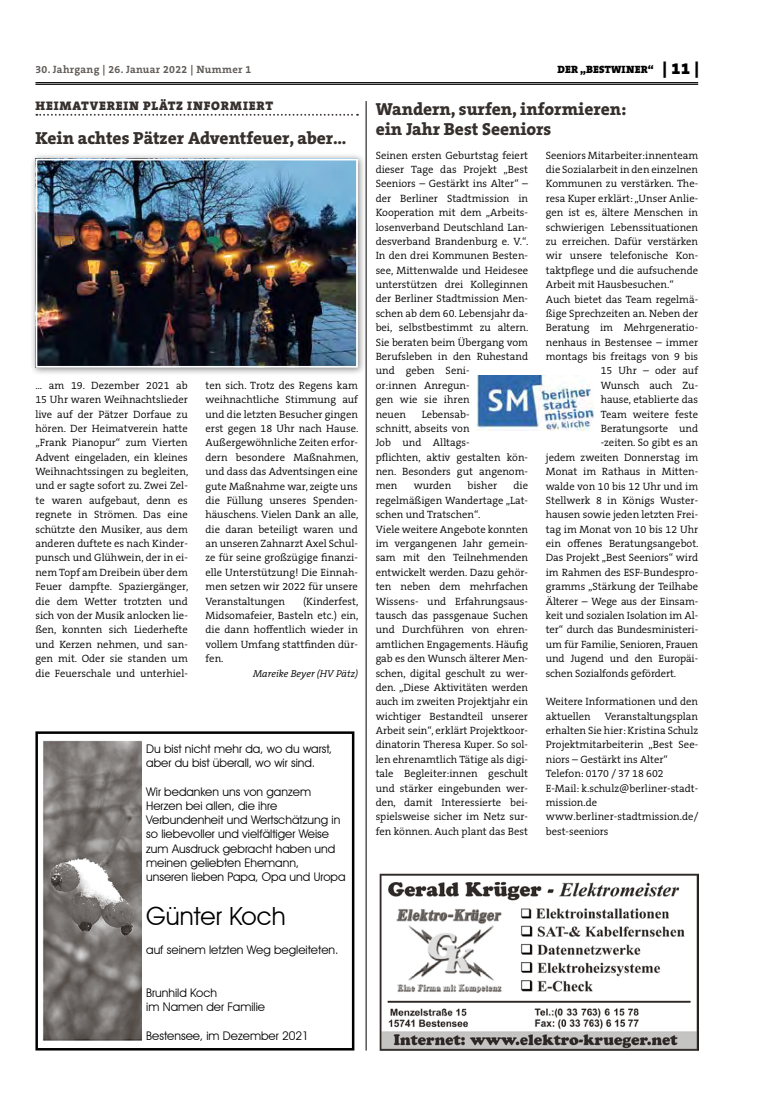
<style>
.page{position:relative;width:762px;height:1117px;background:#fff}
.page>*{position:absolute;margin:0;border:0;box-sizing:border-box;transform-origin:0 0}
.t1{font:25px "Avant Garde IT Cby BT";color:#000}
.t2{font:800 17.5px/20px "The Serif B W8";color:#36302d}
.t3{font:900 12.5px "The Serif B W9";letter-spacing:.065em;color:#36302d}
.t4{font:11.88px/14.2px "Avant Garde IT Cby BT";color:#000}
.t5{font:300 10.62px/14.4px "The Serif B W4";color:#000}
.t6{font:700 10.62px "The Serif B W7";letter-spacing:.03em;color:#615c58}
.t7{font:900 10.62px "The Serif B W9";letter-spacing:.015em;color:#000}
.t8{font:italic 300 10px "The Serif B W4";color:#000}
.s1{font-size:16.25px}
</style>
<div class="page">
<hr style="left:35px;top:82px;width:663px;height:1px;background:#000">
<hr style="left:35px;top:84px;width:663px;height:1px;background:#000">
<img style="left:477px;top:376px;width:117px;height:54px">
<svg style="left:36px;top:114px;width:322px;height:2px"></svg>
<div style="left:30px;top:153px;width:336px;height:222px;background:#000;opacity:.45"></div>
<img style="left:38px;top:161px;width:317px;height:204px">
<div style="left:35px;top:158px;width:323px;height:210px;border:2px solid #fff"></div>
<hr style="left:366px;top:101px;width:1px;height:949px;background:#000">
<img style="left:379px;top:873px;width:319px;height:177px">
<div style="left:35px;top:731px;width:319px;height:319px;border:2px solid #000"></div>
<img style="left:42px;top:740px;width:99px;height:301px">
<p class="t6" style="left:35px;top:62px;width:217px">30. Jahrgang | 26. Januar 2022 | Nummer 1</p>
<p class="t7" style="left:557px;top:63px;width:143px">DER „BESTWINER“ <span class="s1">| 11 |</span></p>
<h2 class="t2" style="left:376px;top:99px;width:252px">Wandern, surfen, informieren: ein Jahr Best Seeniors</h2>
<p class="t5" style="left:376px;top:148px;width:154px">Seinen ersten Geburtstag feiert dieser Tage das Projekt „Best<br>Seeniors – Gestärkt ins Alter“ – der Berliner Stadtmission in<br>Kooperation mit dem „Arbeits&shy;losenverband Deutschland Lan&shy;desverband Brandenburg e. V.“.<br>In den drei Kommunen Besten&shy;see, Mittenwalde und Heidesee unterstützen drei Kolleginnen der Berliner Stadtmission Men&shy;schen ab dem 60. Lebensjahr da&shy;bei, selbstbestimmt zu altern.<br>Sie beraten beim Übergang vom<br>Berufsleben in den Ruhestand und geben Seni-<br>or:innen Anregun-<br>gen wie sie ihren<br>neuen</p>
<p class="t3" style="left:36px;top:97px;width:239px">HEIMATVEREIN PLÄTZ INFORMIERT</p>
<h2 class="t2" style="left:35px;top:128px;width:313px">Kein achtes Pätzer Adventfeuer, aber…</h2>
<p class="t5" style="left:546px;top:148px;width:154px">Seeniors Mitarbeiter:innenteam</p>
<p class="t5" style="left:546px;top:162px;width:154px">die Sozialarbeit in den einzelnen</p>
<p class="t5" style="left:546px;top:177px;width:154px">Kommunen zu verstärken. The-</p>
<p class="t5" style="left:546px;top:191px;width:154px">resa Kuper erklärt: „Unser Anlie-</p>
<p class="t5" style="left:546px;top:205px;width:154px">gen ist es, ältere Menschen in</p>
<p class="t5" style="left:546px;top:220px;width:154px">schwierigen Lebenssituationen</p>
<p class="t5" style="left:546px;top:234px;width:154px">zu erreichen. Dafür verstärken</p>
<p class="t5" style="left:546px;top:248px;width:154px">wir unsere telefonische Kon-</p>
<p class="t5" style="left:546px;top:263px;width:154px">taktpflege und die aufsuchende</p>
<p class="t5" style="left:546px;top:277px;width:129px">Arbeit mit Hausbesuchen.“</p>
<p class="t5" style="left:546px;top:292px;width:154px">Auch bietet das Team regelmä-</p>
<p class="t5" style="left:546px;top:306px;width:154px">ßige Sprechzeiten an. Neben der</p>
<p class="t5" style="left:546px;top:320px;width:154px">Beratung im Mehrgeneratio-</p>
<p class="t5" style="left:546px;top:335px;width:154px">nenhaus in Bestensee – immer</p>
<p class="t5" style="left:546px;top:349px;width:154px">montags bis freitags von 9 bis</p>
<p class="t5" style="left:601px;top:363px;width:99px">15 Uhr – oder auf</p>
<p class="t5" style="left:601px;top:378px;width:99px">Wunsch auch Zu-</p>
<p class="t5" style="left:601px;top:392px;width:99px">hause, etablierte das</p>
<p class="t5" style="left:601px;top:407px;width:99px">Team weitere feste</p>
<p class="t5" style="left:601px;top:421px;width:99px">Beratungsorte und</p>
<p class="t5" style="left:601px;top:435px;width:99px">-zeiten. So gibt es an</p>
<p class="t5" style="left:546px;top:450px;width:154px">jedem zweiten Donnerstag im</p>
<p class="t5" style="left:546px;top:464px;width:154px">Monat im Rathaus in Mitten-</p>
<p class="t5" style="left:546px;top:478px;width:154px">walde von 10 bis 12 Uhr und im</p>
<p class="t5" style="left:546px;top:493px;width:154px">Stellwerk 8 in Königs Wuster-</p>
<p class="t5" style="left:546px;top:507px;width:154px">hausen sowie jeden letzten Frei-</p>
<p class="t5" style="left:546px;top:522px;width:154px">tag im Monat von 10 bis 12 Uhr</p>
<p class="t5" style="left:546px;top:536px;width:154px">ein offenes Beratungsangebot.</p>
<p class="t5" style="left:546px;top:550px;width:154px">Das Projekt „Best Seeniors“ wird</p>
<p class="t5" style="left:546px;top:565px;width:154px">im Rahmen des ESF-Bundespro-</p>
<p class="t5" style="left:546px;top:579px;width:154px">gramms „Stärkung der Teilhabe</p>
<p class="t5" style="left:546px;top:593px;width:154px">Älterer – Wege aus der Einsam-</p>
<p class="t5" style="left:546px;top:608px;width:154px">keit und sozialen Isolation im Al-</p>
<p class="t5" style="left:546px;top:622px;width:154px">ter“ durch das Bundesministeri-</p>
<p class="t5" style="left:546px;top:637px;width:154px">um für Familie, Senioren, Frauen</p>
<p class="t5" style="left:546px;top:651px;width:154px">und Jugend und den Europäi-</p>
<p class="t5" style="left:546px;top:665px;width:132px">schen Sozialfonds gefördert.</p>
<p class="t5" style="left:546px;top:694px;width:154px">Weitere Informationen und den aktuellen</p>
<p class="t5" style="left:35px;top:378px;width:154px;text-align:justify">... am 19. Dezember 2021 ab 15 Uhr waren Weihnachtslieder live auf der Pätzer Dorfaue zu hören. Der Heimatverein hatte „Frank Pianopur“ zum Vierten Advent eingeladen, ein kleines Weihnachtssingen zu begleiten, und er sagte sofort zu. Zwei Zel&shy;te waren aufgebaut, denn es regnete in Strömen. Das eine schützte den Musiker, aus dem anderen duftete es nach Kinder&shy;punsch und Glühwein, der in ei&shy;nem Topf am Dreibein über dem Feuer dampfte. Spaziergänger, die dem Wetter trotzten und sich von der Musik anlocken lie&shy;ßen, konnten sich Liederhefte und Kerzen nehmen, und san&shy;gen mit. Oder sie standen um die Feuerschale und unterhiel-</p>
<p class="t5" style="left:206px;top:378px;width:154px;text-align:justify">ten sich. Trotz des Regens kam weihnachtliche Stimmung auf und die letzten Besucher gingen erst gegen 18 Uhr nach Hause.<br>Außergewöhnliche Zeiten erfor&shy;dern besondere Maßnahmen, und dass das Adventsingen eine gute Maßnahme war, zeigte uns die Füllung unseres Spenden&shy;häuschens. Vielen Dank an alle, die daran beteiligt waren und an unseren Zahnarzt Axel Schul&shy;ze für seine großzügige finanzi&shy;elle Unterstützung! Die Einnah&shy;men setzen wir 2022 für unsere Veranstaltungen</p>
<p class="t5" style="left:376px;top:407px;width:154px;text-indent:46px">Lebensab-<br>schnitt, abseits von<br>Job und Alltags-<br>pflichten, aktiv gestalten kön&shy;nen. Besonders gut angenom&shy;men</p>
<p class="t5" style="left:376px;top:478px;width:154px;text-indent:138px">die regelmäßigen Wandertage „Lat&shy;schen und Tratschen“.<br>Viele weitere Angebote konnten im vergangenen Jahr gemein&shy;sam mit den Teilnehmenden entwickelt werden. Dazu gehör&shy;ten neben dem mehrfachen<br>Wissens- und Erfahrungsaus&shy;tausch das passgenaue Suchen und Durchführen von ehren&shy;amtlichen Engagements. Häufig gab es den Wunsch älterer Men&shy;schen, digital geschult zu wer&shy;den. „Diese Aktivitäten werden auch im zweiten Projektjahr ein wichtiger Bestandteil unserer<br>Arbeit sein“, erklärt Projektkoor&shy;dinatorin Theresa Kuper. So sol&shy;len ehrenamtlich Tätige als digi&shy;tale Begleiter:innen geschult und stärker eingebunden wer&shy;den, damit Interessierte bei&shy;spielsweise sicher im Netz sur&shy;fen können. Auch plant das Best</p>
<p class="t5" style="left:414px;top:478px;width:39px">wurden</p>
<p class="t5" style="left:467px;top:478px;width:31px">bisher</p>
<p class="t5" style="left:206px;top:593px;width:154px;text-align:justify;text-indent:97px">(Kinderfest, Midsomafeier, Basteln etc.) ein, die dann hoffentlich wieder in vollem Umfang stattfinden dür&shy;fen.</p>
<p class="t8" style="left:253px;top:666px;width:106px">Mareike Beyer (HV Pätz)</p>
<p class="t5" style="left:546px;top:708px;width:154px;text-indent:59px">Veranstaltungsplan erhalten Sie hier: Kristina Schulz<br>Projektmitarbeiterin „Best See&shy;niors – Gestärkt ins Alter“<br>Telefon: 0170 / 37 18 602<br>E-Mail: k.schulz@berliner-stadt&shy;mission.de www.berliner-stadtmission.de/ best-seeniors</p>
<p class="t4" style="left:146px;top:741px;width:188px">Du bist nicht mehr da, wo du warst, aber du bist überall, wo wir sind.</p>
<p class="t4" style="left:146px;top:784px;width:201px">Wir bedanken uns von ganzem<br>Herzen bei allen, die ihre<br>Verbundenheit und Wertschätzung in so liebevoller und vielfältiger Weise zum Ausdruck gebracht haben und meinen geliebten Ehemann,<br>unseren lieben Papa, Opa und Uropa</p>
<h1 class="t1" style="left:146px;top:901px;width:141px">Günter Koch</h1>
<p class="t4" style="left:146px;top:942px;width:194px">auf seinem letzten Weg begleiteten.</p>
<p class="t4" style="left:146px;top:985px;width:120px">Brunhild Koch<br>im Namen der Familie</p>
<p class="t4" style="left:146px;top:1027px;width:164px">Bestensee, im Dezember 2021</p>
</div>
